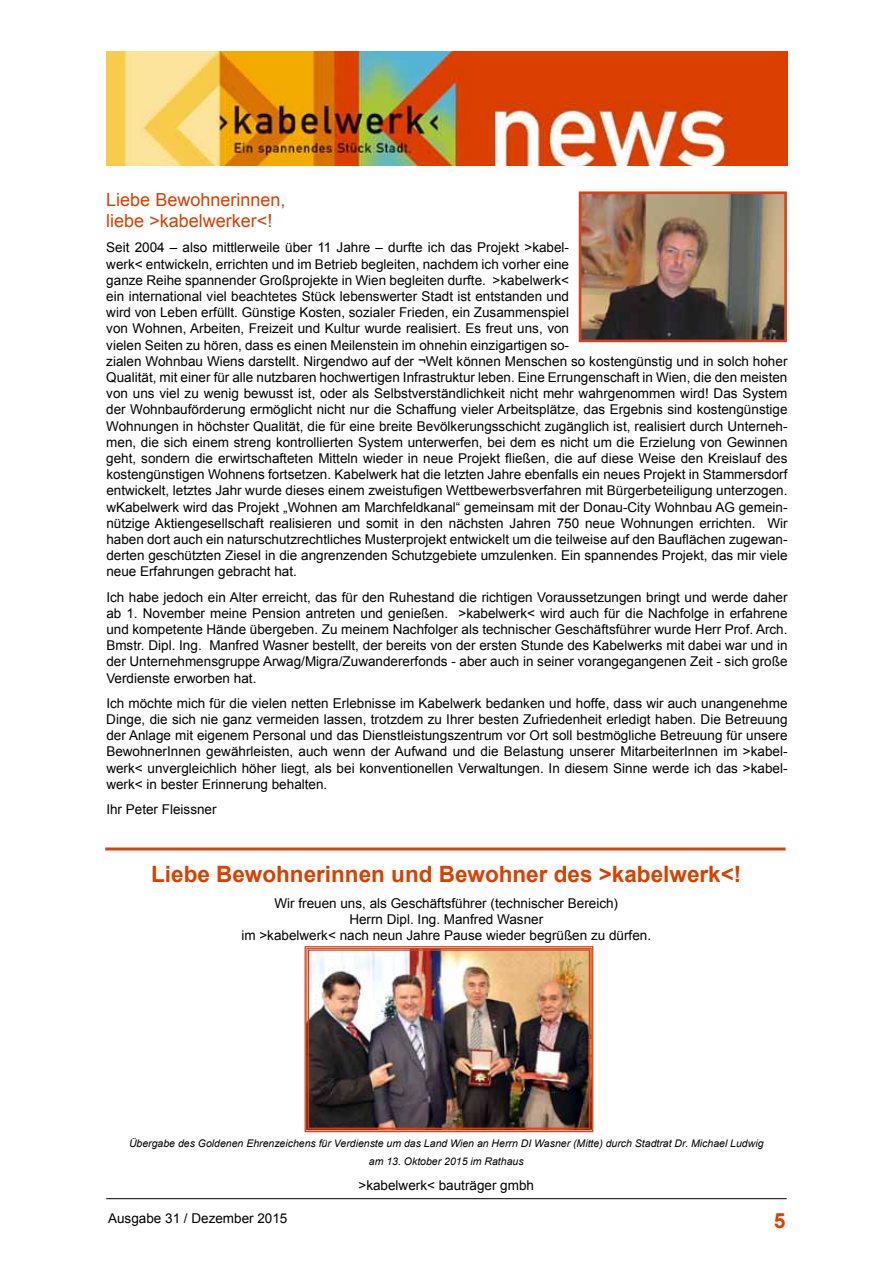
<style>
.page{position:relative;width:893px;height:1263px;background:#fff}
.page>*{position:absolute;margin:0;border:0;box-sizing:border-box;transform-origin:0 0}
.t1{font:700 22.5px "Arial";color:#da4000}
.t2{font:700 21px "Arial";color:#da4000}
.t3{font:18px/21.6px "Arial";color:#da4000}
.t4{font:13.5px/16.2px "Arial";color:#000;text-align:justify}
.t5{font:italic 10.5px/18px "Arial";color:#000;text-align:center}
</style>
<div class="page">
<img style="left:106px;top:51px;width:681px;height:114px">
<hr style="left:106px;top:1198px;width:681px;height:1px;background:#000">
<img style="left:583px;top:195px;width:200px;height:143px">
<div style="left:579px;top:191px;width:208px;height:151px;border:3px solid #d94218"></div>
<img style="left:304px;top:946px;width:290px;height:187px">
<div style="left:306px;top:948px;width:285px;height:182px;border:1px solid #d94218"></div>
<div style="left:308px;top:949px;width:282px;height:180px;border:1px solid #d94218"></div>
<hr style="left:105px;top:847px;width:681px;height:3px;background:#d94218">
<h3 class="t3" style="left:106px;top:189px;width:181px">Liebe Bewohnerinnen, liebe &gt;kabelwerker&lt;!</h3>
<p class="t4" style="left:106px;top:240px;width:683px;text-align:left">Seit 2004 – also mittlerweile über 11 Jahre – durfte ich das Projekt &gt;kabel-<br>werk&lt; entwickeln, errichten und im Betrieb begleiten, nachdem ich vorher eine<br>ganze Reihe spannender Großprojekte in Wien begleiten durfte. &gt;kabelwerk&lt;<br>ein international viel beachtetes Stück lebenswerter Stadt ist entstanden und<br>wird von Leben erfüllt. Günstige Kosten, sozialer Frieden, ein Zusammenspiel<br>von Wohnen, Arbeiten, Freizeit und Kultur wurde realisiert. Es freut uns, von<br>vielen Seiten zu hören, dass es einen Meilenstein im ohnehin einzigartigen so-<br>zialen Wohnbau Wiens darstellt. Nirgendwo auf der ¬Welt können Menschen so kostengünstig und in solch hoher Qualität, mit einer für alle nutzbaren hochwertigen Infrastruktur leben. Eine Errungenschaft in Wien, die den meisten von uns viel zu wenig bewusst ist, oder als Selbstverständlichkeit nicht mehr wahrgenommen wird! Das System der Wohnbauförderung ermöglicht nicht nur die Schaffung vieler Arbeitsplätze, das Ergebnis sind kostengünstige Wohnungen in höchster Qualität, die für eine breite Bevölkerungsschicht zugänglich ist, realisiert durch Unterneh&shy;men, die sich einem streng kontrollierten System unterwerfen, bei dem es nicht um die Erzielung von Gewinnen geht, sondern die erwirtschafteten Mitteln wieder in neue Projekt fließen, die auf diese Weise den Kreislauf des kostengünstigen Wohnens fortsetzen. Kabelwerk hat die letzten Jahre ebenfalls ein neues Projekt in Stammersdorf entwickelt, letztes Jahr wurde dieses einem zweistufigen Wettbewerbsverfahren mit Bürgerbeteiligung unterzogen. wKabelwerk wird das Projekt „Wohnen am Marchfeldkanal“ gemeinsam mit der Donau-City Wohnbau AG gemein&shy;nützige Aktiengesellschaft realisieren und somit in den nächsten Jahren 750 neue Wohnungen errichten. Wir haben dort auch ein naturschutzrechtliches Musterprojekt entwickelt um die teilweise auf den Bauflächen zugewan&shy;derten geschützten Ziesel in die angrenzenden Schutzgebiete umzulenken. Ein spannendes Projekt, das mir viele neue Erfahrungen gebracht hat.</p>
<p class="t4" style="left:106px;top:589px;width:683px">Ich habe jedoch ein Alter erreicht, das für den Ruhestand die richtigen Voraussetzungen bringt und werde daher ab 1. November meine Pension antreten und genießen. &gt;kabelwerk&lt; wird auch für die Nachfolge in erfahrene und kompetente Hände übergeben. Zu meinem Nachfolger als technischer Geschäftsführer wurde Herr Prof. Arch.<br>Bmstr. Dipl. Ing. Manfred Wasner bestellt, der bereits von der ersten Stunde des Kabelwerks mit dabei war und in der Unternehmensgruppe Arwag/Migra/Zuwandererfonds - aber auch in seiner vorangegangenen Zeit - sich große Verdienste erworben hat.</p>
<p class="t4" style="left:106px;top:695px;width:683px">Ich möchte mich für die vielen netten Erlebnisse im Kabelwerk bedanken und hoffe, dass wir auch unangenehme Dinge, die sich nie ganz vermeiden lassen, trotzdem zu Ihrer besten Zufriedenheit erledigt haben. Die Betreuung der Anlage mit eigenem Personal und das Dienstleistungszentrum vor Ort soll bestmögliche Betreuung für unsere BewohnerInnen gewährleisten, auch wenn der Aufwand und die Belastung unserer MitarbeiterInnen im &gt;kabel&shy;werk&lt; unvergleichlich höher liegt, als bei konventionellen Verwaltungen. In diesem Sinne werde ich das &gt;kabel&shy;werk&lt; in bester Erinnerung behalten.</p>
<p class="t4" style="left:106px;top:801px;width:112px">Ihr Peter Fleissner</p>
<h1 class="t1" style="left:151px;top:859px;width:592px">Liebe Bewohnerinnen und Bewohner des &gt;kabelwerk&lt;!</h1>
<p class="t4" style="left:241px;top:895px;width:411px;text-align:center">Wir freuen uns, als Geschäftsführer (technischer Bereich)<br>Herrn Dipl. Ing. Manfred Wasner<br>im &gt;kabelwerk&lt; nach neun Jahre Pause wieder begrüßen zu dürfen.</p>
<p class="t5" style="left:129px;top:1134px;width:636px">Übergabe des Goldenen Ehrenzeichens für Verdienste um das Land Wien an Herrn DI Wasner (Mitte) durch Stadtrat Dr. Michael Ludwig am 13. Oktober 2015 im Rathaus</p>
<p class="t4" style="left:358px;top:1177px;width:177px">&gt;kabelwerk&lt; bauträger gmbh</p>
<p class="t4" style="left:108px;top:1210px;width:181px">Ausgabe 31 / Dezember 2015</p>
<h2 class="t2" style="left:774px;top:1207px;width:13px">5</h2>
</div>
